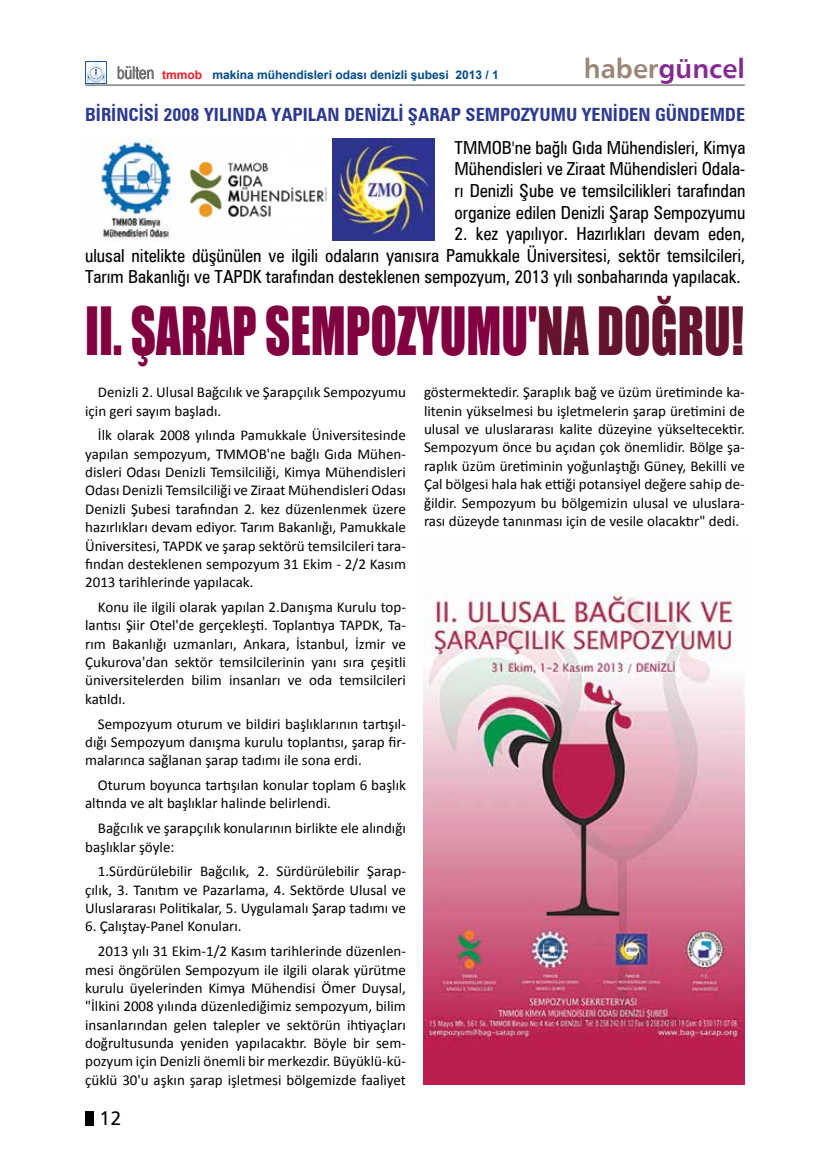
<style>
.page{position:relative;width:830px;height:1170px;background:#fff}
.page>*{position:absolute;margin:0;border:0;box-sizing:border-box;transform-origin:0 0}
.t1{font:61.05px "Impact";color:#81003f;scale:.8 1}
.t2{font:27px "Humanist 777 BT Bold B";color:#842b91}
.t3{font:19.5px "Humanist 777 BT Roman B";color:#000}
.t4{font:700 condensed 18.3px "Zurich BT";color:#2b3990}
.t5{font:condensed 18px/21.6px "Zurich BT";color:#000;text-align:justify}
.t6{font:15px/18.3px "Calibri";color:#000;text-align:justify}
.t7{font:700 12px "Arial";color:#004b8d}
.s1{font-family:"Arial Narrow";font-weight:400;font-size:17.7px;color:#000}
.s2{color:#ed1d24}
.s3{color:#9b8579}
.s4{color:#66142e}
</style>
<div class="page">
<div style="left:85px;top:1110px;width:9px;height:14px;background:#000"></div>
<hr style="left:85px;top:85px;width:659px;height:1px;background:#414042">
<img style="left:85px;top:62px;width:21px;height:21px">
<img style="left:191px;top:160px;width:135px;height:60px">
<img style="left:101px;top:139px;width:71px;height:101px">
<img style="left:333px;top:139px;width:101px;height:101px">
<img style="left:423px;top:592px;width:321px;height:492px">
<p class="t7" style="left:117px;top:66px;width:383px"><span class="s1">bülten</span> <span class="s2">tmmob</span> makina mühendisleri odası denizli şubesi 2013 / 1</p>
<h2 class="t2" style="left:583px;top:51px;width:162px"><span class="s3">haber</span>güncel</h2>
<p class="t4" style="left:85px;top:104px;width:661px">BİRİNCİSİ 2008 YILINDA YAPILAN DENİZLİ ŞARAP SEMPOZYUMU YENİDEN GÜNDEMDE</p>
<p class="t5" style="left:454px;top:136px;width:292px">TMMOB'ne bağlı Gıda Mühendisleri, Kimya Mühendisleri ve Ziraat Mühendisleri Odala&shy;rı Denizli Şube ve temsilcilikleri tarafından organize edilen Denizli Şarap Sempozyumu</p>
<p class="t5" style="left:85px;top:223px;width:661px;text-indent:369px">2. kez yapılıyor. Hazırlıkları devam eden, ulusal nitelikte düşünülen ve ilgili odaların yanısıra Pamukkale Üniversitesi, sektör temsilcileri, Tarım Bakanlığı ve TAPDK tarafından desteklenen sempozyum, 2013 yılı sonbaharında yapılacak.</p>
<h1 class="t1" style="left:85px;top:283px;width:824px">II. ŞARAP SEMPOZYUMU'<span class="s4">NA DOĞRU!</span></h1>
<p class="t6" style="left:85px;top:383px;width:322px;text-indent:13px">Denizli 2. Ulusal Bağcılık ve Şarapçılık Sempozyumu için geri sayım başladı.</p>
<p class="t6" style="left:85px;top:426px;width:322px;text-indent:13px">İlk olarak 2008 yılında Pamukkale Üniversitesinde yapılan sempozyum, TMMOB'ne bağlı Gıda Mühen&shy;disleri Odası Denizli Temsilciliği, Kimya Mühendisleri Odası Denizli Temsilciliği ve Ziraat Mühendisleri Odası Denizli Şubesi tarafından 2. kez düzenlenmek üzere hazırlıkları devam ediyor. Tarım Bakanlığı, Pamukkale Üniversitesi, TAPDK ve şarap sektörü temsilcileri tara&shy;fından desteklenen sempozyum 31 Ekim - 2/2 Kasım 2013 tarihlerinde yapılacak.</p>
<p class="t6" style="left:85px;top:598px;width:322px;text-indent:13px">Konu ile ilgili olarak yapılan 2.Danışma Kurulu top&shy;lantısı Şiir Otel'de gerçekleşti. Toplantıya TAPDK, Ta&shy;rım Bakanlığı uzmanları, Ankara, İstanbul, İzmir ve Çukurova'dan sektör temsilcilerinin yanı sıra çeşitli üniversitelerden bilim insanları ve oda temsilcileri katıldı.</p>
<p class="t6" style="left:85px;top:714px;width:322px;text-indent:13px">Sempozyum oturum ve bildiri başlıklarının tartışıl&shy;dığı Sempozyum danışma kurulu toplantısı, şarap fir&shy;malarınca sağlanan şarap tadımı ile sona erdi.</p>
<p class="t6" style="left:85px;top:776px;width:322px;text-indent:13px">Oturum boyunca tartışılan konular toplam 6 başlık altında ve alt başlıklar halinde belirlendi.</p>
<p class="t6" style="left:85px;top:819px;width:322px;text-indent:13px">Bağcılık ve şarapçılık konularının birlikte ele alındığı başlıklar şöyle:</p>
<p class="t6" style="left:85px;top:862px;width:322px;text-indent:13px">1.Sürdürülebilir Bağcılık, 2. Sürdürülebilir Şarap&shy;çılık, 3. Tanıtım ve Pazarlama, 4. Sektörde Ulusal ve Uluslararası Politikalar, 5. Uygulamalı Şarap tadımı ve</p>
<p class="t6" style="left:98px;top:914px;width:309px;line-height:24.8px;text-indent:-13px">6. Çalıştay-Panel Konuları.<br>2013 yılı 31 Ekim-1/2 Kasım tarihlerinde düzenlen-</p>
<p class="t6" style="left:85px;top:960px;width:322px">mesi öngörülen Sempozyum ile ilgili olarak yürütme kurulu üyelerinden Kimya Mühendisi Ömer Duysal, "İlkini 2008 yılında düzenlediğimiz sempozyum, bilim insanlarından gelen talepler ve sektörün ihtiyaçları doğrultusunda yeniden yapılacaktır. Böyle bir sem&shy;pozyum için Denizli önemli bir merkezdir. Büyüklü-kü&shy;çüklü 30'u aşkın şarap işletmesi bölgemizde faaliyet</p>
<h3 class="t3" style="left:99px;top:1106px;width:24px">12</h3>
<p class="t6" style="left:424px;top:383px;width:322px">göstermektedir. Şaraplık bağ ve üzüm üretiminde ka&shy;litenin yükselmesi bu işletmelerin şarap üretimini de ulusal ve uluslararası kalite düzeyine yükseltecektir.<br>Sempozyum önce bu açıdan çok önemlidir. Bölge şa&shy;raplık üzüm üretiminin yoğunlaştığı Güney, Bekilli ve Çal bölgesi hala hak ettiği potansiyel değere sahip de&shy;ğildir. Sempozyum bu bölgemizin ulusal ve uluslara&shy;rası düzeyde tanınması için de vesile olacaktır" dedi.</p>
</div>
